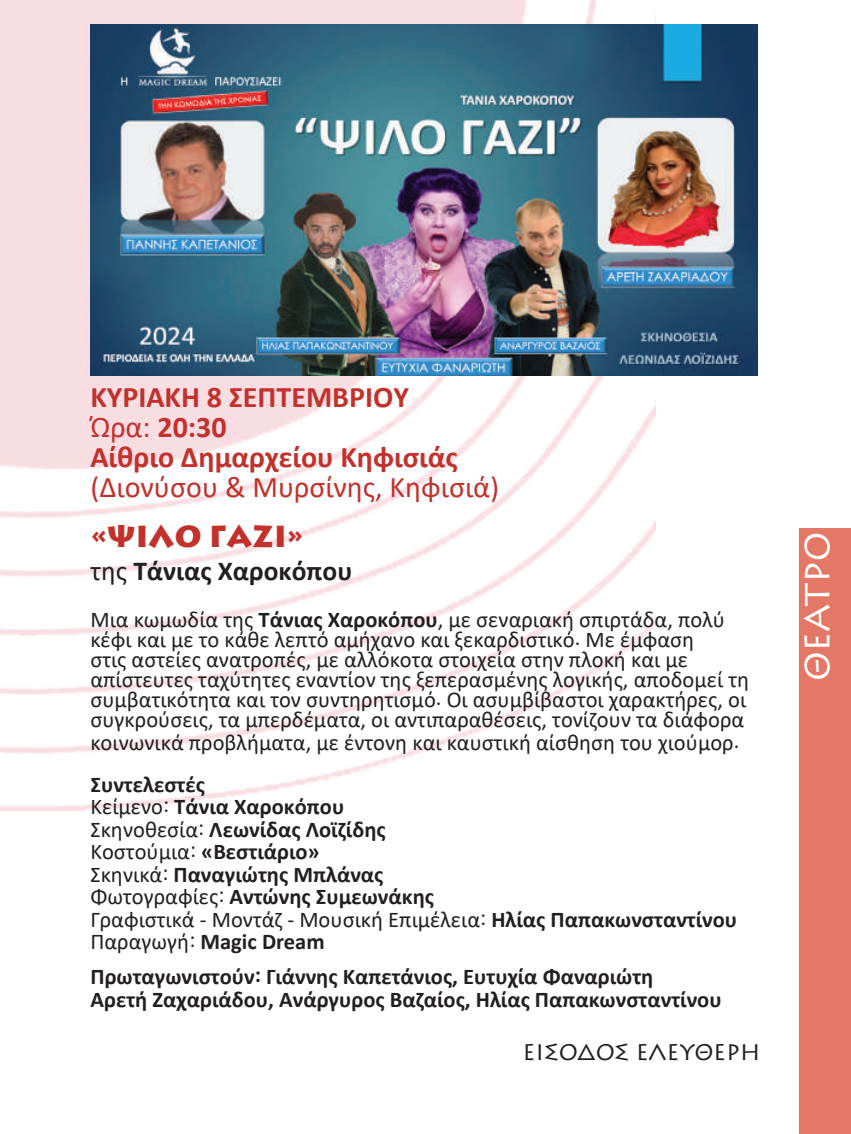
<style>
.page{position:relative;width:851px;height:1134px;background:#fff}
.page>*{position:absolute;margin:0;border:0;box-sizing:border-box;transform-origin:0 0}
.t1{font:35px "Lithos Pro";letter-spacing:-.005em;color:#fff}
.t2{font:700 30px/30px "Calibri";color:#c3312c}
.t3{font:30px "Calibri";color:#c3312c}
.t4{font:900 30px "Lithos Pro";color:#c3312c}
.t5{font:700 27.5px "Calibri";color:#231f20}
.t6{font:22.5px/20px "Calibri";color:#231f20}
.t7{font:700 22.5px/22.5px "Calibri";color:#231f20}
.t8{font:22.5px "Lithos Pro";color:#231f20}
.s1{font-weight:400}
.s2{font-weight:700}
</style>
<div class="page">
<div style="left:798px;top:528px;width:52px;height:606px;background:#e47765"></div>
<img style="left:0;top:0;width:655px;height:812px">
<img style="left:90px;top:24px;width:667px;height:351px">
<h2 class="t2" style="left:90px;top:382px;width:369px">ΚΥΡΙΑΚΗ 8 ΣΕΠΤΕΜΒΡΙΟΥ<br><span class="s1">Ώρα:</span> 20:30<br>Αίθριο Δημαρχείου Κηφισιάς</h2>
<h2 class="t3" style="left:90px;top:466px;width:410px">(Διονύσου &amp; Μυρσίνης, Κηφισιά)</h2>
<h2 class="t4" style="left:90px;top:518px;width:215px">«ΨΙΛΟ ΓΑΖΙ»</h2>
<p class="t5" style="left:90px;top:551px;width:263px"><span class="s1">της</span> Τάνιας Χαροκόπου</p>
<p class="t6" style="left:90px;top:609px;width:660px">Μια κωμωδία της <span class="s2">Τάνιας Χαροκόπου</span>, με σεναριακή σπιρτάδα, πολύ κέφι και με το κάθε λεπτό αμήχανο και ξεκαρδιστικό. Με έμφαση<br>στις αστείες ανατροπές, με αλλόκοτα στοιχεία στην πλοκή και με απίστευτες ταχύτητες εναντίον της ξεπερασμένης λογικής, αποδομεί τη συμβατικότητα και τον συντηρητισμό. Οι ασυμβίβαστοι χαρακτήρες, οι συγκρούσεις, τα μπερδέματα, οι αντιπαραθέσεις, τονίζουν τα διάφορα</p>
<p class="t6" style="left:90px;top:731px;width:650px">κοινωνικά προβλήματα, με έντονη και καυστική αίσθηση του χιούμορ.</p>
<p class="t7" style="left:90px;top:772px;width:648px">Συντελεστές<br><span class="s1">Κείμενο:</span> Τάνια Χαροκόπου<br><span class="s1">Σκηνοθεσία:</span> Λεωνίδας Λοϊζίδης<br><span class="s1">Κοστούμια:</span> «Βεστιάριο»<br><span class="s1">Σκηνικά:</span> Παναγιώτης Μπλάνας<br><span class="s1">Φωτογραφίες:</span> Αντώνης Συμεωνάκης<br><span class="s1">Γραφιστικά - Μοντάζ - Μουσική Επιμέλεια:</span> Ηλίας Παπακωνσταντίνου<br><span class="s1">Παραγωγή:</span> Magic Dream</p>
<p class="t7" style="left:90px;top:965px;width:632px">Πρωταγωνιστούν: Γιάννης Καπετάνιος, Ευτυχία Φαναριώτη<br>Αρετή Ζαχαριάδου, Ανάργυρος Βαζαίος, Ηλίας Παπακωνσταντίνου</p>
<p class="t8" style="left:522px;top:1040px;width:239px">ΕΙΣΟΔΟΣ ΕΛΕΥΘΕΡΗ</p>
<h1 class="t1" style="left:797px;top:681px;width:151px;rotate:-90deg">ΘΕΑΤΡΟ</h1>
</div>
